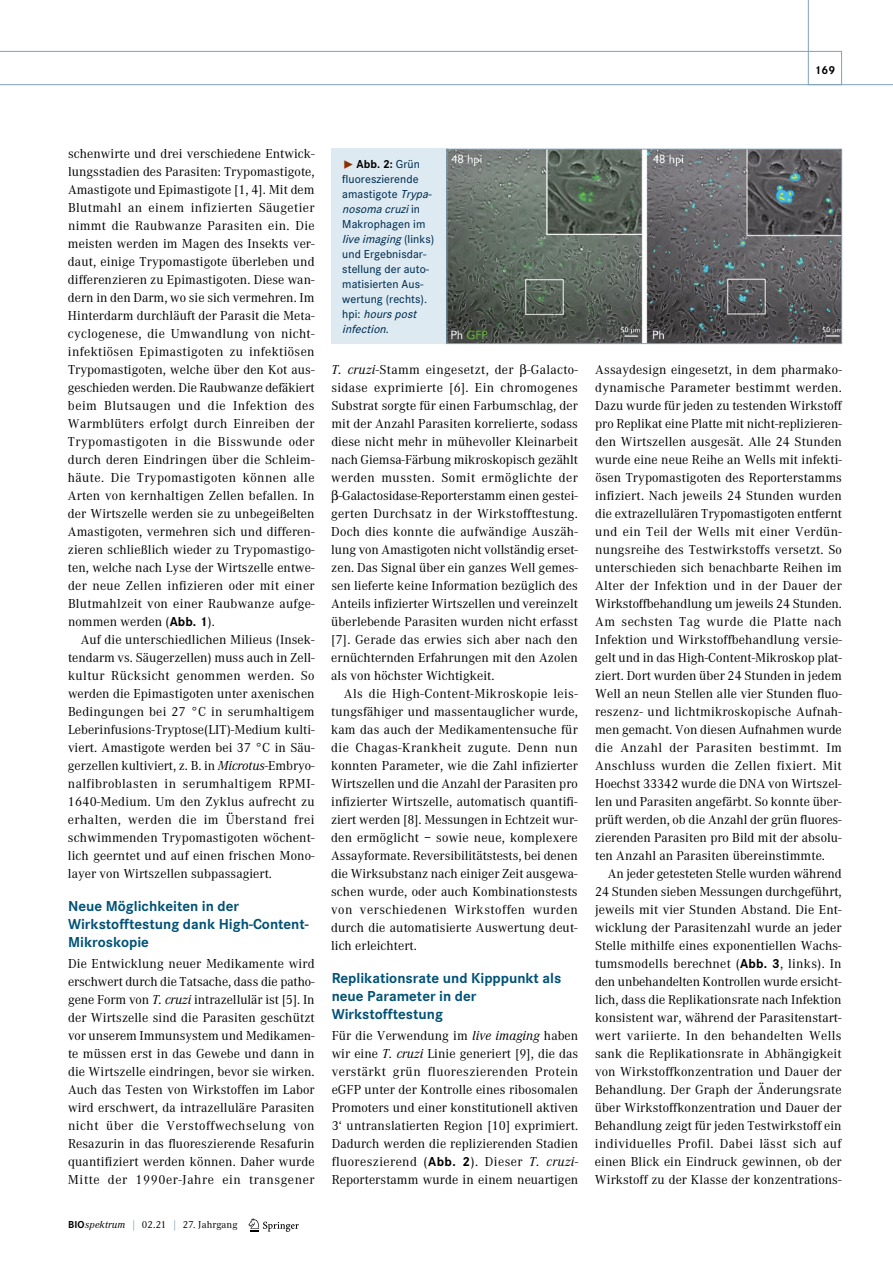
<style>
.page{position:relative;width:893px;height:1263px;background:#fff}
.page>*{position:absolute;margin:0;border:0;box-sizing:border-box;transform-origin:0 0}
.t1{font:700 15px/18px "Corporate S";color:#005276}
.t2{font:13.5px/18px "Corporate A";letter-spacing:.005em;color:#000;text-align:justify}
.t3{font:13.5px "Corporate A";letter-spacing:.025em;color:#000}
.t4{font:13.5px "Corporate A";letter-spacing:.03em;color:#000}
.t5{font:13.5px "Corporate A";letter-spacing:.04em;color:#000}
.t6{font:500 12px/15px "Corporate S";letter-spacing:.005em;color:#002f53}
.t7{font:700 12px "Corporate S";color:#000}
.t8{font:10.5px "Corporate A";letter-spacing:.015em;color:#000}
.s1{font-family:"Corporate S";font-weight:700}
.s2{font-style:italic}
.s3{color:#628caa}
.s4{font-family:"The Sans Expert";font-weight:400;color:#8c3000}
.s5{font-weight:700;color:#000}
</style>
<div class="page">
<svg style="left:248px;top:1218px;width:51px;height:14px"></svg>
<div style="left:332px;top:149px;width:116px;height:195px;background:#deeaf1"></div>
<img style="left:448px;top:151px;width:392px;height:191px">
<div style="left:446px;top:149px;width:396px;height:195px;border:1px solid #81a2bc"></div>
<svg style="left:0;top:0;width:893px;height:85px"></svg>
<p class="t7" style="left:814px;top:63px;width:22px">169</p>
<p class="t2" style="left:68px;top:145px;width:248px">schenwirte und drei verschiedene Entwick&shy;lungsstadien des Parasiten: Trypomastigote, Amastigote und Epimastigote [1, 4]. Mit dem Blutmahl an einem infizierten Säugetier nimmt die Raubwanze Parasiten ein. Die meisten werden im Magen des Insekts ver&shy;daut, einige Trypomastigote überleben und differenzieren zu Epimastigoten. Diese wan&shy;dern in den Darm, wo sie sich vermehren. Im Hinterdarm durchläuft der Parasit die Meta&shy;cyclogenese, die Umwandlung von nicht&shy;infektiösen Epimastigoten zu infektiösen Trypomastigoten, welche über den Kot aus&shy;geschieden werden. Die Raubwanze defäkiert beim Blutsaugen und die Infektion des Warmblüters erfolgt durch Einreiben der Trypomastigoten in die Bisswunde oder durch deren Eindringen über die Schleim&shy;häute. Die Trypomastigoten können alle Arten von kernhaltigen Zellen befallen. In der Wirtszelle werden sie zu unbegeißelten Amastigoten, vermehren sich und differen&shy;zieren schließlich wieder zu Trypomastigo&shy;ten, welche nach Lyse der Wirtszelle entwe&shy;der neue Zellen infizieren oder mit einer Blutmahlzeit von einer Raubwanze aufge&shy;nommen werden (<span class="s1">Abb. 1</span>).</p>
<p class="t2" style="left:68px;top:631px;width:248px;text-indent:13px">Auf die unterschiedlichen Milieus (Insek&shy;tendarm vs. Säugerzellen) muss auch in Zell&shy;kultur Rücksicht genommen werden. So werden die Epimastigoten unter axenischen Bedingungen bei 27 °C in serumhaltigem Leberinfusions-Tryptose(LIT)-Medium kulti&shy;viert. Amastigote werden bei 37 °C in Säu&shy;gerzellen kultiviert, z. B. in <span class="s2">Microtus</span>-Embryo&shy;nalfibroblasten in serumhaltigem RPMI-1640-Medium. Um den Zyklus aufrecht zu erhalten, werden die im Überstand frei schwimmenden Trypomastigoten wöchent&shy;lich geerntet und auf einen frischen Mono&shy;layer von Wirtszellen subpassagiert.</p>
<p class="t1" style="left:68px;top:898px;width:242px">Neue Möglichkeiten in der<br>Wirkstofftestung dank High-Content-<br>Mikroskopie</p>
<p class="t2" style="left:68px;top:955px;width:248px">Die Entwicklung neuer Medikamente wird erschwert durch die Tatsache, dass die patho&shy;gene Form von <span class="s2">T. cruzi</span> intrazellulär ist [5]. In der Wirtszelle sind die Parasiten geschützt vor unserem Immunsystem und Medikamen&shy;te müssen erst in das Gewebe und dann in die Wirtszelle eindringen, bevor sie wirken.<br>Auch das Testen von Wirkstoffen im Labor wird erschwert, da intrazelluläre Parasiten nicht über die Verstoffwechselung von Resazurin in das fluoreszierende Resafurin quantifiziert werden können. Daher wurde Mitte der 1990er-Jahre ein transgener</p>
<p class="t8" style="left:68px;top:1219px;width:171px"><span class="s1">BIO</span><span class="s2">spektrum</span> <span class="s3">|</span> 02.21 <span class="s3">|</span> 27. Jahrgang</p>
<p class="t6" style="left:342px;top:157px;width:94px"><span class="s4">˘</span> <span class="s5">Abb. 2:</span> Grün fluoreszierende amastigote <span class="s2">Trypa&shy;nosoma cruzi</span>i n<br>Makrophagen im <span class="s2">live imaging</span> ( l i n k s ) und Ergebnisdar&shy;stellung der auto&shy;matisierten Aus&shy;wertung (rechts). h p i : <span class="s2">hourspost infection</span>.</p>
<p class="t3" style="left:331px;top:362px;width:248px"><span class="s2">T. -cruzi</span>-Stamm eingesetzt, der -Galacto-</p>
<p class="t3" style="left:331px;top:380px;width:248px">sidase exprimierte [6]. Ein chromogenes</p>
<p class="t2" style="left:331px;top:397px;width:248px">Substrat sorgte für einen Farbumschlag, der</p>
<p class="t2" style="left:331px;top:415px;width:248px">mit der Anzahl Parasiten korrelierte, sodass</p>
<p class="t2" style="left:331px;top:433px;width:248px">diese nicht mehr in mühevoller Kleinarbeit</p>
<p class="t2" style="left:331px;top:451px;width:248px">nach Giemsa-Färbung mikroskopisch gezählt</p>
<p class="t4" style="left:331px;top:470px;width:248px">werden mussten. Somit ermöglichte der</p>
<p class="t2" style="left:339px;top:487px;width:241px">-Galactosidase-Reporterstamm einen gestei-</p>
<p class="t2" style="left:331px;top:505px;width:248px">gerten Durchsatz in der Wirkstofftestung.</p>
<p class="t2" style="left:331px;top:523px;width:248px">Doch dies konnte die aufwändige Auszäh-</p>
<p class="t2" style="left:331px;top:541px;width:248px">lung von Amastigoten nicht vollständig erset-</p>
<p class="t2" style="left:331px;top:559px;width:248px">zen. Das Signal über ein ganzes Well gemes-</p>
<p class="t2" style="left:331px;top:577px;width:248px">sen lieferte keine Information bezüglich des</p>
<p class="t2" style="left:331px;top:595px;width:248px">Anteils infizierter Wirtszellen und vereinzelt</p>
<p class="t2" style="left:331px;top:613px;width:248px">überlebende Parasiten wurden nicht erfasst</p>
<p class="t2" style="left:331px;top:631px;width:248px">[7]. Gerade das erwies sich aber nach den</p>
<p class="t2" style="left:331px;top:649px;width:248px">ernüchternden Erfahrungen mit den Azolen</p>
<p class="t2" style="left:331px;top:667px;width:165px">als von höchster Wichtigkeit.</p>
<p class="t3" style="left:344px;top:686px;width:235px">Als die High-Content-Mikroskopie leis-</p>
<p class="t2" style="left:331px;top:703px;width:248px">tungsfähiger und massentauglicher wurde,</p>
<p class="t2" style="left:331px;top:721px;width:248px">kam das auch der Medikamentensuche für</p>
<p class="t4" style="left:331px;top:740px;width:248px">die Chagas-Krankheit zugute. Denn nun</p>
<p class="t2" style="left:331px;top:757px;width:248px">konnten Parameter, wie die Zahl infizierter</p>
<p class="t2" style="left:331px;top:775px;width:248px">Wirtszellen und die Anzahl der Parasiten pro</p>
<p class="t2" style="left:331px;top:793px;width:248px">infizierter Wirtszelle, automatisch quantifi-</p>
<p class="t2" style="left:331px;top:811px;width:248px">ziert werden [8]. Messungen in Echtzeit wur-</p>
<p class="t2" style="left:331px;top:829px;width:248px">den ermöglicht – sowie neue, komplexere</p>
<p class="t2" style="left:331px;top:847px;width:248px">Assayformate. Reversibilitätstests, bei denen</p>
<p class="t2" style="left:331px;top:865px;width:248px">die Wirksubstanz nach einiger Zeit ausgewa-</p>
<p class="t2" style="left:331px;top:883px;width:248px">schen wurde, oder auch Kombinationstests</p>
<p class="t5" style="left:331px;top:902px;width:248px">von verschiedenen Wirkstoffen wurden</p>
<p class="t2" style="left:331px;top:919px;width:248px">durch die automatisierte Auswertung deut-</p>
<p class="t2" style="left:331px;top:937px;width:87px">lich erleichtert.</p>
<p class="t1" style="left:332px;top:970px;width:231px">Replikationsrate und Kipppunkt als neue Parameter in der<br>Wirkstofftestung</p>
<p class="t2" style="left:332px;top:1027px;width:248px">Für die Verwendung im <span class="s2">live imaging</span> haben wir eine <span class="s2">T. cruzi</span> Linie generiert [9], die das verstärkt grün fluoreszierenden Protein eGFP unter der Kontrolle eines ribosomalen Promoters und einer konstitutionell aktiven 3‘ untranslatierten Region [10] exprimiert.<br>Dadurch werden die replizierenden Stadien fluoreszierend (<span class="s1">Abb. 2</span>). Dieser <span class="s2">T. cruzi</span>-Reporterstamm wurde in einem neuartigen</p>
<p class="t2" style="left:595px;top:361px;width:248px">Assaydesign eingesetzt, in dem pharmako&shy;dynamische Parameter bestimmt werden.<br>Dazu wurde für jeden zu testenden Wirkstoff pro Replikat eine Platte mit nicht-replizieren&shy;den Wirtszellen ausgesät. Alle 24 Stunden wurde eine neue Reihe an Wells mit infekti&shy;ösen Trypomastigoten des Reporterstamms infiziert. Nach jeweils 24 Stunden wurden die extrazellulären Trypomastigoten entfernt und ein Teil der Wells mit einer Verdün&shy;nungsreihe des Testwirkstoffs versetzt. So unterschieden sich benachbarte Reihen im Alter der Infektion und in der Dauer der Wirkstoffbehandlung um jeweils 24 Stunden.<br>Am sechsten Tag wurde die Platte nach Infektion und Wirkstoffbehandlung versie&shy;gelt und in das High-Content-Mikroskop plat&shy;ziert. Dort wurden über 24 Stunden in jedem Well an neun Stellen alle vier Stunden fluo&shy;reszenz- und lichtmikroskopische Aufnah&shy;men gemacht. Von diesen Aufnahmen wurde die Anzahl der Parasiten bestimmt. Im Anschluss wurden die Zellen fixiert. Mit Hoechst 33342 wurde die DNA von Wirtszel&shy;len und Parasiten angefärbt. So konnte über&shy;prüft werden, ob die Anzahl der grün fluores&shy;zierenden Parasiten pro Bild mit der absolu&shy;ten Anzahl an Parasiten übereinstimmte.</p>
<p class="t2" style="left:595px;top:865px;width:248px;text-indent:13px">An jeder getesteten Stelle wurden während 24 Stunden sieben Messungen durchgeführt, jeweils mit vier Stunden Abstand. Die Ent&shy;wicklung der Parasitenzahl wurde an jeder Stelle mithilfe eines exponentiellen Wachs&shy;tumsmodells berechnet (<span class="s1">Abb. 3</span>, links). In den unbehandelten Kontrollen wurde ersicht&shy;lich, dass die Replikationsrate nach Infektion konsistent war, während der Parasitenstart&shy;wert variierte. In den behandelten Wells sank die Replikationsrate in Abhängigkeit von Wirkstoffkonzentration und Dauer der Behandlung. Der Graph der Änderungsrate über Wirkstoffkonzentration und Dauer der Behandlung zeigt für jeden Testwirkstoff ein individuelles Profil. Dabei lässt sich auf einen Blick ein Eindruck gewinnen, ob der Wirkstoff zu der Klasse der konzentrations-</p>
</div>
